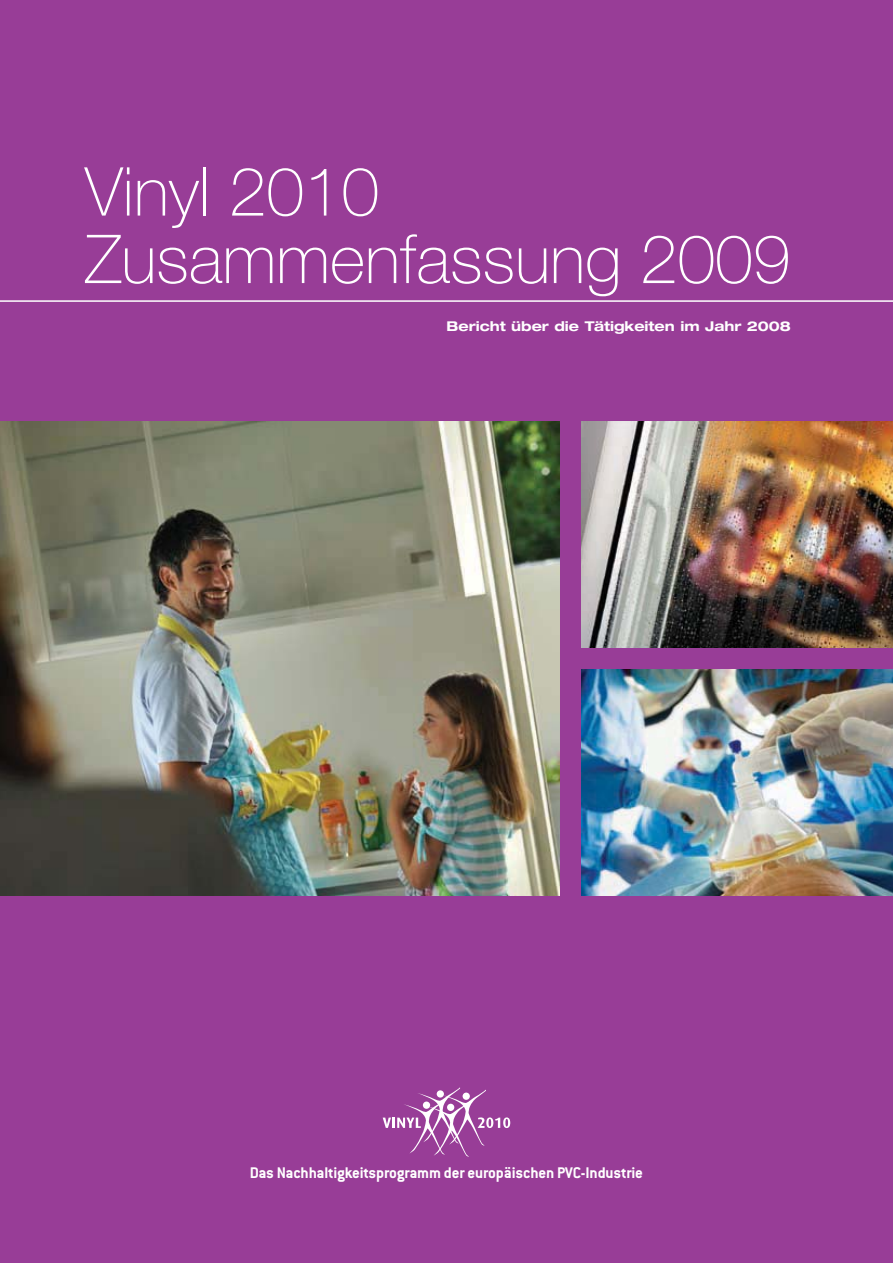
<style>
.page{position:relative;width:893px;height:1263px;background:#983d97}
.page>*{position:absolute;margin:0;border:0;box-sizing:border-box;transform-origin:0 0}
.t1{font:100 67.5px/67.5px "Helvetica Neue LT Std";color:#fff}
.t2{font:700 16.95px "Conduit ITC";letter-spacing:-.005em;color:#fff}
.t3{font:700 expanded 13.5px "Helvetica Neue LT Std";color:#fff}
</style>
<div class="page">
<hr style="left:0;top:300px;width:893px;height:2px;background:#fff">
<img style="left:0;top:421px;width:560px;height:475px">
<img style="left:581px;top:421px;width:312px;height:227px">
<img style="left:581px;top:669px;width:312px;height:226px">
<svg style="left:383px;top:1087px;width:127px;height:70px"></svg>
<h1 class="t1" style="left:85px;top:164px;width:707px">Vinyl 2010<br>Zusammenfassung 2009</h1>
<p class="t3" style="left:446px;top:322px;width:346px">Bericht über die Tätigkeiten im Jahr 2008</p>
<p class="t2" style="left:250px;top:1167px;width:395px">Das Nachhaltigkeitsprogramm der europäischen PVC-Industrie</p>
</div>
